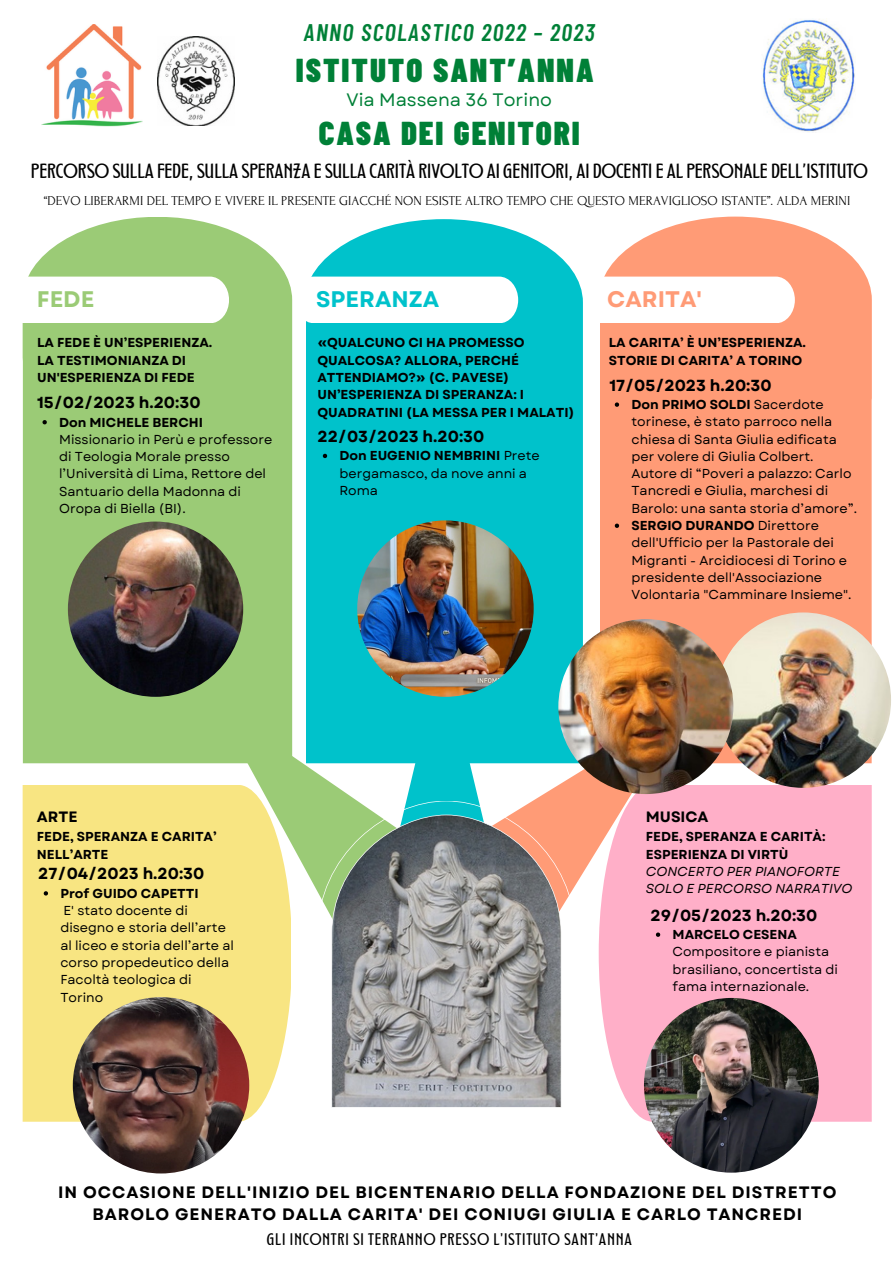
<style>
.page{position:relative;width:894px;height:1264px;background:#fff}
.page>*{position:absolute;margin:0;border:0;box-sizing:border-box;transform-origin:0 0}
.t1{font:900 33px/63px "Barlow Condensed";letter-spacing:.06em;color:#008037;text-align:center}
.t2{font:italic 600 24px "Barlow Condensed";letter-spacing:.06em;color:#008037}
.t3{font:700 22.5px "Garet";color:#00c2cb}
.t4{font:700 22.5px "Garet";color:#ff9b76}
.t5{font:700 22.5px "Garet";color:#9bcb76}
.t6{font:18px "Garet";color:#008037}
.t7{font:700 16.5px/21.5px "Garet";letter-spacing:.06em;color:#000;text-align:center}
.t8{font:16.5px "Montagna LTD";color:#000}
.t9{font:700 15.9px "Garet";color:#000}
.t10{font:700 15px "Garet";color:#000}
.t11{font:13.5px "Forum";color:#000}
.t12{font:13.5px "Montagna LTD";letter-spacing:.06em;color:#000}
.t13{font:12.9px/17.2px "Garet";color:#000}
.t14{font:700 12.9px/17.2px "Garet";color:#000}
.t15{font:italic 12.9px/17.2px "Garet";color:#000}
.s1{font-weight:700}
</style>
<div class="page">
<div style="left:600px;top:216px;width:271px;height:547px;background:#ff9b76"></div>
<div style="left:23px;top:217px;width:269px;height:546px;background:#9bcb76"></div>
<div style="left:306px;top:219px;width:276px;height:481px;background:#00c2cb"></div>
<div style="left:23px;top:785px;width:267px;height:336px;background:#f8e582"></div>
<img style="left:41px;top:25px;width:102px;height:101px">
<img style="left:761px;top:19px;width:94px;height:113px">
<svg style="left:23px;top:276px;width:206px;height:47px"></svg>
<svg style="left:306px;top:276px;width:212px;height:47px"></svg>
<svg style="left:600px;top:276px;width:194px;height:47px"></svg>
<img style="left:158px;top:36px;width:77px;height:90px">
<img style="left:68px;top:521px;width:175px;height:175px;border-radius:50%">
<img style="left:357px;top:520px;width:176px;height:176px;border-radius:50%">
<img style="left:73px;top:997px;width:176px;height:176px;border-radius:50%">
<div style="left:598px;top:784px;width:295px;height:337px;background:#ffafc8"></div>
<img style="left:643px;top:997px;width:175px;height:175px;border-radius:50%">
<div style="left:871px;top:347px;width:22px;height:916px;background:#fff"></div>
<img style="left:715px;top:612px;width:175px;height:175px;border-radius:50%">
<svg style="left:42px;top:420px;width:5px;height:4px"></svg>
<svg style="left:323px;top:454px;width:4px;height:4px"></svg>
<svg style="left:614px;top:402px;width:5px;height:5px"></svg>
<svg style="left:614px;top:523px;width:5px;height:5px"></svg>
<svg style="left:44px;top:891px;width:4px;height:4px"></svg>
<img style="left:558px;top:619px;width:175px;height:175px;border-radius:50%">
<svg style="left:239px;top:700px;width:421px;height:236px"></svg>
<svg style="left:308px;top:800px;width:276px;height:308px;background:#a4a49e"></svg>
<h2 class="t2" style="left:304px;top:17px;width:292px">ANNO SCOLASTICO 2022 – 2023</h2>
<h1 class="t1" style="left:296px;top:37px;width:299px">ISTITUTO SANT’ANNA<br>CASA DEI GENITORI</h1>
<h3 class="t6" style="left:346px;top:87px;width:207px">Via Massena 36 Torino</h3>
<p class="t8" style="left:31px;top:163px;width:838px">PERCORSO SULLA FEDE, SULLA SPERANZA E SULLA CARITÀ RIVOLTO AI GENITORI, AI DOCENTI E AL PERSONALE DELL’ISTITUTO</p>
<p class="t11" style="left:44px;top:193px;width:807px">“DEVO LIBERARMI DEL TEMPO E VIVERE IL PRESENTE GIACCHÉ NON ESISTE ALTRO TEMPO CHE QUESTO MERAVIGLIOSO ISTANTE”. ALDA MERINI</p>
<h3 class="t5" style="left:37px;top:283px;width:59px">FEDE</h3>
<h3 class="t3" style="left:316px;top:283px;width:124px">SPERANZA</h3>
<p class="t14" style="left:317px;top:334px;width:259px">«QUALCUNO CI HA PROMESSO<br>QUALCOSA? ALLORA, PERCHÉ<br>ATTENDIAMO?» (C. PAVESE)<br>UN’ESPERIENZA DI SPERANZA: I<br>QUADRATINI (LA MESSA PER I MALATI)</p>
<p class="t13" style="left:339px;top:447px;width:202px"><span class="s1">Don EUGENIO NEMBRINI</span> Prete bergamasco, da nove anni a<br>Roma</p>
<p class="t14" style="left:37px;top:334px;width:177px">LA FEDE È UN’ESPERIENZA.<br>LA TESTIMONIANZA DI<br>UN'ESPERIENZA DI FEDE</p>
<p class="t9" style="left:37px;top:391px;width:165px">15/02/2023 h.20:30</p>
<p class="t14" style="left:59px;top:413px;width:145px">Don MICHELE BERCHI</p>
<p class="t13" style="left:59px;top:431px;width:214px">Missionario in Perù e professore di Teologia Morale presso l’Università di Lima, Rettore del<br>Santuario della Madonna di<br>Oropa di Biella (BI).</p>
<p class="t9" style="left:317px;top:425px;width:168px">22/03/2023 h.20:30</p>
<h3 class="t4" style="left:607px;top:283px;width:96px">CARITA'</h3>
<p class="t14" style="left:608px;top:334px;width:198px">LA CARITA’ È UN’ESPERIENZA.<br>STORIE DI CARITA’ A TORINO</p>
<p class="t9" style="left:609px;top:373px;width:164px">17/05/2023 h.20:30</p>
<p class="t13" style="left:631px;top:396px;width:227px"><span class="s1">Don PRIMO SOLDI</span> Sacerdote torinese, è stato parroco nella chiesa di Santa Giulia edificata per volere di Giulia Colbert.<br>Autore di “Poveri a palazzo: Carlo<br>Tancredi e Giulia, marchesi di<br>Barolo: una santa storia d’amore”.<br><span class="s1">SERGIO DURANDO</span> Direttore dell'Ufficio per la Pastorale dei<br>Migranti - Arcidiocesi di Torino e presidente dell'Associazione<br>Volontaria "Camminare Insieme".</p>
<p class="t10" style="left:37px;top:805px;width:42px">ARTE</p>
<p class="t14" style="left:37px;top:828px;width:181px">FEDE, SPERANZA E CARITA’<br>NELL’ARTE</p>
<p class="t9" style="left:38px;top:862px;width:168px">27/04/2023 h.20:30</p>
<p class="t14" style="left:60px;top:884px;width:140px">Prof GUIDO CAPETTI</p>
<p class="t13" style="left:60px;top:901px;width:175px">E' stato docente di disegno e storia dell’arte al liceo e storia dell’arte al corso propedeutico della<br>Facoltà teologica di<br>Torino</p>
<p class="t10" style="left:645px;top:805px;width:64px">MUSICA</p>
<p class="t14" style="left:645px;top:828px;width:181px">FEDE, SPERANZA E CARITÀ:<br>ESPERIENZA DI VIRTÙ</p>
<p class="t15" style="left:645px;top:862px;width:208px">CONCERTO PER PIANOFORTE<br>SOLO E PERCORSO NARRATIVO</p>
<p class="t9" style="left:650px;top:903px;width:168px">29/05/2023 h.20:30</p>
<p class="t14" style="left:672px;top:925px;width:126px">MARCELO CESENA</p>
<p class="t13" style="left:672px;top:943px;width:167px">Compositore e pianista brasiliano, concertista di fama internazionale.</p>
<p class="t7" style="left:58px;top:1181px;width:779px">IN OCCASIONE DELL'INIZIO DEL BICENTENARIO DELLA FONDAZIONE DEL DISTRETTO<br>BAROLO GENERATO DALLA CARITA' DEI CONIUGI GIULIA E CARLO TANCREDI</p>
<p class="t12" style="left:267px;top:1233px;width:366px">GLI INCONTRI SI TERRANNO PRESSO L'ISTITUTO SANT'ANNA</p>
</div>
